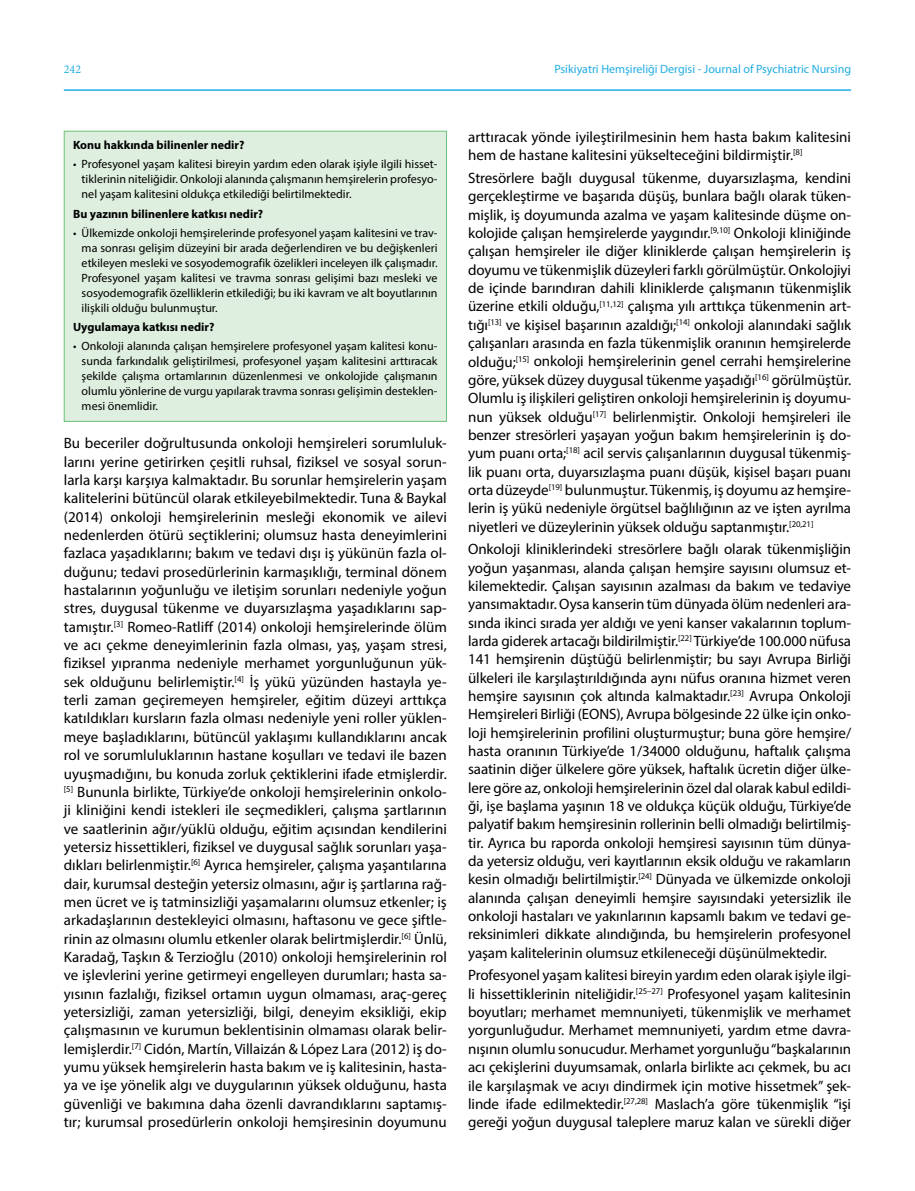
<style>
.page{position:relative;width:915px;height:1191px;background:#fff}
.page>*{position:absolute;margin:0;border:0;box-sizing:border-box;transform-origin:0 0}
.t1{font:15px/18.3px "Myriad Pro";letter-spacing:-.005em;color:#000;text-align:justify}
.t2{font:12px/15px "Myriad Pro";color:#000;text-align:justify}
.t3{font:700 12px "Myriad Pro";color:#000}
.t4{font:12px "Myriad Pro";color:#21ade3}
.t5{font:12px "Minion Pro";color:#21ade3}
</style>
<div class="page">
<hr style="left:64px;top:89px;width:786px;height:2px;background:#21ade3">
<div style="left:64px;top:131px;width:382px;height:291px;background:#dfefdf;border:1px solid #6bc077"></div>
<p class="t5" style="left:64px;top:61px;width:19px">242</p>
<p class="t4" style="left:554px;top:61px;width:298px">Psikiyatri Hemşireliği Dergisi - Journal of Psychiatric Nursing</p>
<p class="t3" style="left:73px;top:137px;width:173px">Konu hakkında bilinenler nedir?</p>
<p class="t2" style="left:82px;top:156px;width:357px;text-indent:-9px">• Profesyonel yaşam kalitesi bireyin yardım eden olarak işiyle ilgili hisset&shy;tiklerinin niteliğidir. Onkoloji alanında çalışmanın hemşirelerin profesyo&shy;nel yaşam kalitesini oldukça etkilediği belirtilmektedir.</p>
<p class="t3" style="left:73px;top:206px;width:191px">Bu yazının bilinenlere katkısı nedir?</p>
<p class="t2" style="left:82px;top:225px;width:357px;text-indent:-9px">• Ülkemizde onkoloji hemşirelerinde profesyonel yaşam kalitesini ve trav&shy;ma sonrası gelişim düzeyini bir arada değerlendiren ve bu değişkenleri etkileyen mesleki ve sosyodemografik özelikleri inceleyen ilk çalışmadır.<br>Profesyonel yaşam kalitesi ve travma sonrası gelişimi bazı mesleki ve sosyodemografik özelliklerin etkilediği; bu iki kavram ve alt boyutlarının ilişkili olduğu bulunmuştur.</p>
<p class="t3" style="left:73px;top:319px;width:143px">Uygulamaya katkısı nedir?</p>
<p class="t2" style="left:82px;top:338px;width:357px;text-indent:-9px">• Onkoloji alanında çalışan hemşirelere profesyonel yaşam kalitesi konu&shy;sunda farkındalık geliştirilmesi, profesyonel yaşam kalitesini arttıracak şekilde çalışma ortamlarının düzenlenmesi ve onkolojide çalışmanın olumlu yönlerine de vurgu yapılarak travma sonrası gelişimin desteklen&shy;mesi önemlidir.</p>
<p class="t1" style="left:64px;top:434px;width:384px">Bu beceriler doğrultusunda onkoloji hemşireleri sorumluluk&shy;larını yerine getirirken çeşitli ruhsal, fiziksel ve sosyal sorun&shy;larla karşı karşıya kalmaktadır. Bu sorunlar hemşirelerin yaşam kalitelerini bütüncül olarak etkileyebilmektedir. Tuna &amp; Baykal (2014) onkoloji hemşirelerinin mesleği ekonomik ve ailevi nedenlerden ötürü seçtiklerini; olumsuz hasta deneyimlerini fazlaca yaşadıklarını; bakım ve tedavi dışı iş yükünün fazla ol&shy;duğunu; tedavi prosedürlerinin karmaşıklığı, terminal dönem hastalarının yoğunluğu ve iletişim sorunları nedeniyle yoğun stres, duygusal tükenme ve duyarsızlaşma yaşadıklarını sap&shy;tamıştır.<sup>[3]</sup> Romeo-Ratliff (2014) onkoloji hemşirelerinde ölüm ve acı çekme deneyimlerinin fazla olması, yaş, yaşam stresi, fiziksel yıpranma nedeniyle merhamet yorgunluğunun yük&shy;sek olduğunu belirlemiştir.<sup>[4]</sup> İş yükü yüzünden hastayla ye&shy;terli zaman geçiremeyen hemşireler, eğitim düzeyi arttıkça katıldıkları kursların fazla olması nedeniyle yeni roller yüklen&shy;meye başladıklarını, bütüncül yaklaşımı kullandıklarını ancak rol ve sorumluluklarının hastane koşulları ve tedavi ile bazen uyuşmadığını, bu konuda zorluk çektiklerini ifade etmişlerdir. <sup>[5]</sup> Bununla birlikte, Türkiye’de onkoloji hemşirelerinin onkolo&shy;ji kliniğini kendi istekleri ile seçmedikleri, çalışma şartlarının ve saatlerinin ağır/yüklü olduğu, eğitim açısından kendilerini yetersiz hissettikleri, fiziksel ve duygusal sağlık sorunları yaşa&shy;dıkları belirlenmiştir.<sup>[6]</sup> Ayrıca hemşireler, çalışma yaşantılarına dair, kurumsal desteğin yetersiz olmasını, ağır iş şartlarına rağ&shy;men ücret ve iş tatminsizliği yaşamalarını olumsuz etkenler; iş arkadaşlarının destekleyici olmasını, haftasonu ve gece şiftle&shy;rinin az olmasını olumlu etkenler olarak belirtmişlerdir.<sup>[6]</sup> Ünlü, Karadağ, Taşkın &amp; Terzioğlu (2010) onkoloji hemşirelerinin rol ve işlevlerini yerine getirmeyi engelleyen durumları; hasta sa&shy;yısının fazlalığı, fiziksel ortamın uygun olmaması, araç-gereç yetersizliği, zaman yetersizliği, bilgi, deneyim eksikliği, ekip çalışmasının ve kurumun beklentisinin olmaması olarak belir&shy;lemişlerdir.<sup>[7]</sup> Cidón, Martín, Villaizán &amp; López Lara (2012) iş do&shy;yumu yüksek hemşirelerin hasta bakım ve iş kalitesinin, hasta&shy;ya ve işe yönelik algı ve duygularının yüksek olduğunu, hasta güvenliği ve bakımına daha özenli davrandıklarını saptamış&shy;tır; kurumsal prosedürlerin onkoloji hemşiresinin doyumunu</p>
<p class="t1" style="left:468px;top:128px;width:384px">arttıracak yönde iyileştirilmesinin hem hasta bakım kalitesini hem de hastane kalitesini yükselteceğini bildirmiştir.<sup>[8]</sup></p>
<p class="t1" style="left:468px;top:169px;width:384px">Stresörlere bağlı duygusal tükenme, duyarsızlaşma, kendini gerçekleştirme ve başarıda düşüş, bunlara bağlı olarak tüken&shy;mişlik, iş doyumunda azalma ve yaşam kalitesinde düşme on&shy;kolojide çalışan hemşirelerde yaygındır.<sup>[9,10]</sup> Onkoloji kliniğinde çalışan hemşireler ile diğer kliniklerde çalışan hemşirelerin iş doyumu ve tükenmişlik düzeyleri farklı görülmüştür. Onkolojiyi de içinde barındıran dahili kliniklerde çalışmanın tükenmişlik üzerine etkili olduğu,<sup>[11,12]</sup> çalışma yılı arttıkça tükenmenin art&shy;tığı<sup>[13]</sup> ve kişisel başarının azaldığı;<sup>[14]</sup> onkoloji alanındaki sağlık çalışanları arasında en fazla tükenmişlik oranının hemşirelerde olduğu;<sup>[15]</sup> onkoloji hemşirelerinin genel cerrahi hemşirelerine göre, yüksek düzey duygusal tükenme yaşadığı<sup>[16]</sup> görülmüştür.<br>Olumlu iş ilişkileri geliştiren onkoloji hemşirelerinin iş doyumu&shy;nun yüksek olduğu<sup>[17]</sup> belirlenmiştir. Onkoloji hemşireleri ile benzer stresörleri yaşayan yoğun bakım hemşirelerinin iş do&shy;yum puanı orta;<sup>[18]</sup> acil servis çalışanlarının duygusal tükenmiş&shy;lik puanı orta, duyarsızlaşma puanı düşük, kişisel başarı puanı orta düzeyde<sup>[19]</sup> bulunmuştur. Tükenmiş, iş doyumu az hemşire&shy;lerin iş yükü nedeniyle örgütsel bağlılığının az ve işten ayrılma niyetleri ve düzeylerinin yüksek olduğu saptanmıştır.<sup>[20,21]</sup></p>
<p class="t1" style="left:468px;top:540px;width:384px">Onkoloji kliniklerindeki stresörlere bağlı olarak tükenmişliğin yoğun yaşanması, alanda çalışan hemşire sayısını olumsuz et&shy;kilemektedir. Çalışan sayısının azalması da bakım ve tedaviye yansımaktadır. Oysa kanserin tüm dünyada ölüm nedenleri ara&shy;sında ikinci sırada yer aldığı ve yeni kanser vakalarının toplum&shy;larda giderek artacağı bildirilmiştir.<sup>[22]</sup> Türkiye’de 100.000 nüfusa 141 hemşirenin düştüğü belirlenmiştir; bu sayı Avrupa Birliği ülkeleri ile karşılaştırıldığında aynı nüfus oranına hizmet veren hemşire sayısının çok altında kalmaktadır.<sup>[23]</sup> Avrupa Onkoloji Hemşireleri Birliği (EONS), Avrupa bölgesinde 22 ülke için onko&shy;loji hemşirelerinin profilini oluşturmuştur; buna göre hemşire/ hasta oranının Türkiye’de 1/34000 olduğunu, haftalık çalışma saatinin diğer ülkelere göre yüksek, haftalık ücretin diğer ülke&shy;lere göre az, onkoloji hemşirelerinin özel dal olarak kabul edildi&shy;ği, işe başlama yaşının 18 ve oldukça küçük olduğu, Türkiye’de palyatif bakım hemşiresinin rollerinin belli olmadığı belirtilmiş&shy;tir. Ayrıca bu raporda onkoloji hemşiresi sayısının tüm dünya&shy;da yetersiz olduğu, veri kayıtlarının eksik olduğu ve rakamların kesin olmadığı belirtilmiştir.<sup>[24]</sup> Dünyada ve ülkemizde onkoloji alanında çalışan deneyimli hemşire sayısındaki yetersizlik ile onkoloji hastaları ve yakınlarının kapsamlı bakım ve tedavi ge&shy;reksinimleri dikkate alındığında, bu hemşirelerin profesyonel yaşam kalitelerinin olumsuz etkileneceği düşünülmektedir.</p>
<p class="t1" style="left:468px;top:966px;width:384px">Profesyonel yaşam kalitesi bireyin yardım eden olarak işiyle ilgi&shy;li hissettiklerinin niteliğidir.<sup>[25–27]</sup> Profesyonel yaşam kalitesinin boyutları; merhamet memnuniyeti, tükenmişlik ve merhamet yorgunluğudur. Merhamet memnuniyeti, yardım etme davra&shy;nışının olumlu sonucudur. Merhamet yorgunluğu “başkalarının acı çekişlerini duyumsamak, onlarla birlikte acı çekmek, bu acı ile karşılaşmak ve acıyı dindirmek için motive hissetmek” şek&shy;linde ifade edilmektedir.<sup>[27,28]</sup> Maslach’a göre tükenmişlik “işi gereği yoğun duygusal taleplere maruz kalan ve sürekli diğer</p>
</div>
